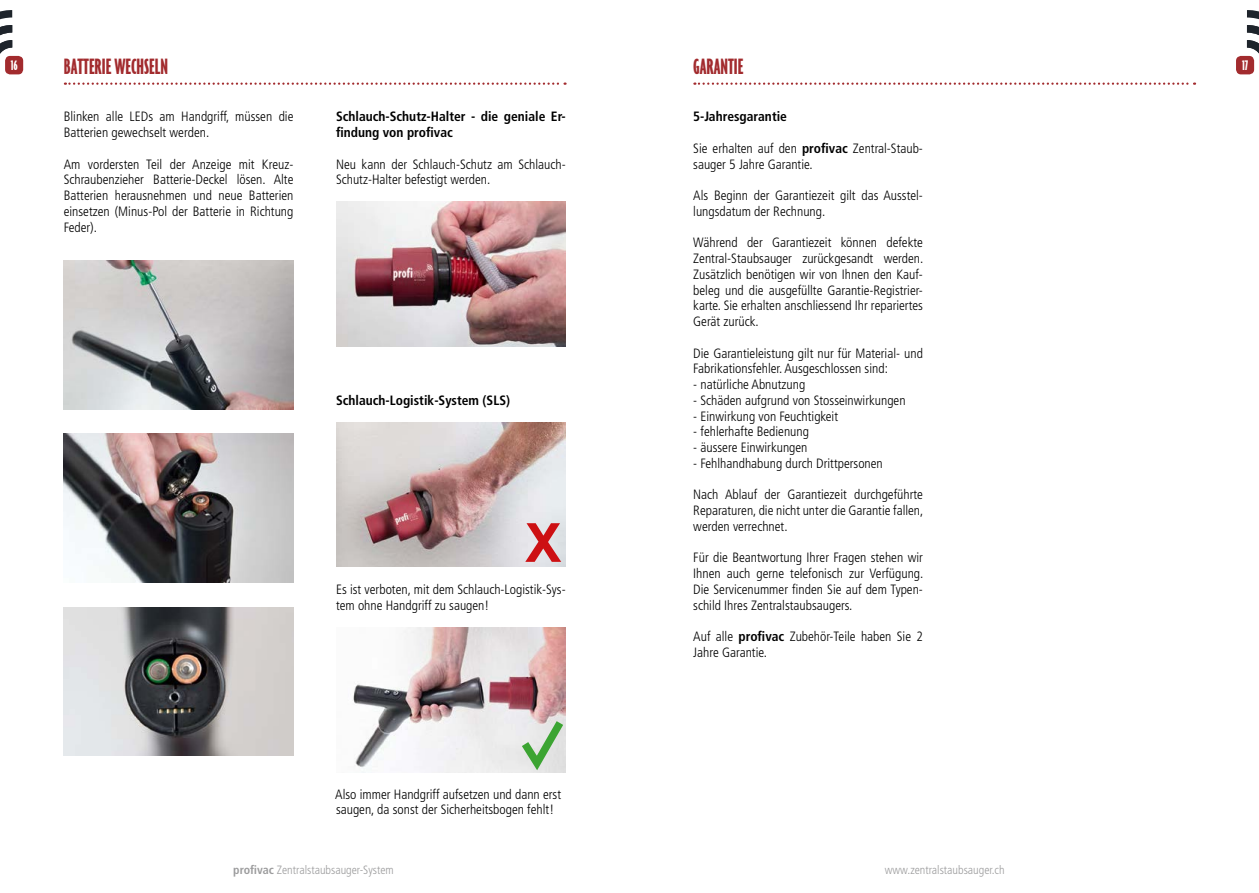
<style>
.page{position:relative;width:1259px;height:893px;background:#fff}
.page>*{position:absolute;margin:0;border:0;box-sizing:border-box;transform-origin:0 0}
.t1{font:700 54px "Arial";color:#cd1013}
.t2{font:700 ultra-condensed 24px "Agenda";color:#a22b2e}
.t3{font:700 ultra-condensed 15px "Agenda";color:#fff}
.t4{font:300 condensed 13.5px/15.8px "Frutiger LT Std";color:#000}
.t5{font:700 condensed 13.5px/15.8px "Frutiger LT Std";color:#000}
.t6{font:300 condensed 12px "Frutiger LT Std";color:#9c9c9d}
.s1{font-weight:700}
</style>
<div class="page">
<div style="left:1236px;top:56px;width:18px;height:18px;background:#a22b2e;border-radius:5px"></div>
<div style="left:5px;top:56px;width:18px;height:18px;background:#a22b2e;border-radius:5px"></div>
<svg style="left:1247px;top:10px;width:12px;height:53px"></svg>
<svg style="left:0;top:10px;width:12px;height:53px"></svg>
<svg style="left:65px;top:83px;width:500px;height:2px"></svg>
<img style="left:64px;top:261px;width:229px;height:148px">
<img style="left:64px;top:434px;width:229px;height:149px">
<img style="left:64px;top:607px;width:229px;height:149px">
<img style="left:336px;top:202px;width:230px;height:144px">
<img style="left:336px;top:422px;width:230px;height:145px">
<img style="left:353px;top:628px;width:213px;height:144px">
<svg style="left:694px;top:83px;width:501px;height:2px"></svg>
<svg style="left:515px;top:713px;width:51px;height:60px;background:#c8d7c4"></svg>
<h2 class="t2" style="left:64px;top:53px;width:106px">BATTERIE WECHSELN</h2>
<p class="t4" style="left:64px;top:109px;width:231px">Blinken alle LEDs am Handgriff, müssen die<br>Batterien gewechselt werden.</p>
<p class="t4" style="left:64px;top:156px;width:231px;text-align:justify">Am vordersten Teil der Anzeige mit Kreuz-Schraubenzieher Batterie-Deckel lösen. Alte Batterien herausnehmen und neue Batterien einsetzen (Minus-Pol der Batterie in Richtung Feder).</p>
<h2 class="t2" style="left:693px;top:53px;width:52px">GARANTIE</h2>
<p class="t5" style="left:693px;top:109px;width:95px">5-Jahresgarantie</p>
<p class="t4" style="left:693px;top:140px;width:231px">Sie erhalten auf den <span class="s1">profivac</span> Zentral-Staub&shy;sauger 5 Jahre Garantie.</p>
<p class="t4" style="left:693px;top:188px;width:231px">Als Beginn der Garantiezeit gilt das Ausstel&shy;lungsdatum der Rechnung.</p>
<p class="t4" style="left:693px;top:235px;width:232px;text-align:justify">Während der Garantiezeit können defekte Zentral-Staubsauger zurückgesandt werden.<br>Zusätzlich benötigen wir von Ihnen den Kauf&shy;beleg und die ausgefüllte Garantie-Registrier&shy;karte. Sie erhalten anschliessend Ihr repariertes Gerät zurück.</p>
<p class="t4" style="left:693px;top:345px;width:231px">Die Garantieleistung gilt nur für Material- und<br>Fabrikationsfehler. Ausgeschlossen sind:</p>
<p class="t4" style="left:693px;top:377px;width:113px">- natürliche Abnutzung</p>
<p class="t4" style="left:693px;top:392px;width:214px">- Schäden aufgrund von Stosseinwirkungen</p>
<p class="t4" style="left:693px;top:408px;width:146px">- Einwirkung von Feuchtigkeit</p>
<p class="t4" style="left:693px;top:424px;width:117px">- fehlerhafte Bedienung</p>
<p class="t4" style="left:693px;top:440px;width:116px">- äussere Einwirkungen</p>
<p class="t4" style="left:693px;top:455px;width:191px">- Fehlhandhabung durch Drittpersonen</p>
<p class="t4" style="left:693px;top:487px;width:232px;text-align:justify">Nach Ablauf der Garantiezeit durchgeführte Reparaturen, die nicht unter die Garantie fallen, werden verrechnet.</p>
<p class="t4" style="left:693px;top:550px;width:232px;text-align:justify">Für die Beantwortung Ihrer Fragen stehen wir Ihnen auch gerne telefonisch zur Verfügung.<br>Die Servicenummer finden Sie auf dem Typen&shy;schild Ihres Zentralstaubsaugers.</p>
<p class="t4" style="left:693px;top:629px;width:231px">Auf alle <span class="s1">profivac</span> Zubehör-Teile haben Sie 2<br>Jahre Garantie.</p>
<p class="t3" style="left:11px;top:57px;width:8px">16</p>
<p class="t3" style="left:1242px;top:57px;width:8px">17</p>
<p class="t5" style="left:336px;top:109px;width:231px">Schlauch-Schutz-Halter - die geniale Er&shy;findung von profivac</p>
<p class="t4" style="left:336px;top:156px;width:231px">Neu kann der Schlauch-Schutz am Schlauch-<br>Schutz-Halter befestigt werden.</p>
<p class="t5" style="left:336px;top:392px;width:176px">Schlauch-Logistik-System (SLS)</p>
<h1 class="t1" style="left:525px;top:507px;width:38px">x</h1>
<p class="t4" style="left:336px;top:581px;width:231px">Es ist verboten, mit dem Schlauch-Logistik-Sys&shy;tem ohne Handgriff zu saugen!</p>
<p class="t4" style="left:335px;top:786px;width:227px">Also immer Handgriff aufsetzen und dann erst saugen, da sonst der Sicherheitsbogen fehlt!</p>
<p class="t6" style="left:233px;top:863px;width:162px"><span class="s1">profivac</span> Zentralstaubsauger-System</p>
<p class="t6" style="left:884px;top:863px;width:121px">www.zentralstaubsauger.ch</p>
</div>
